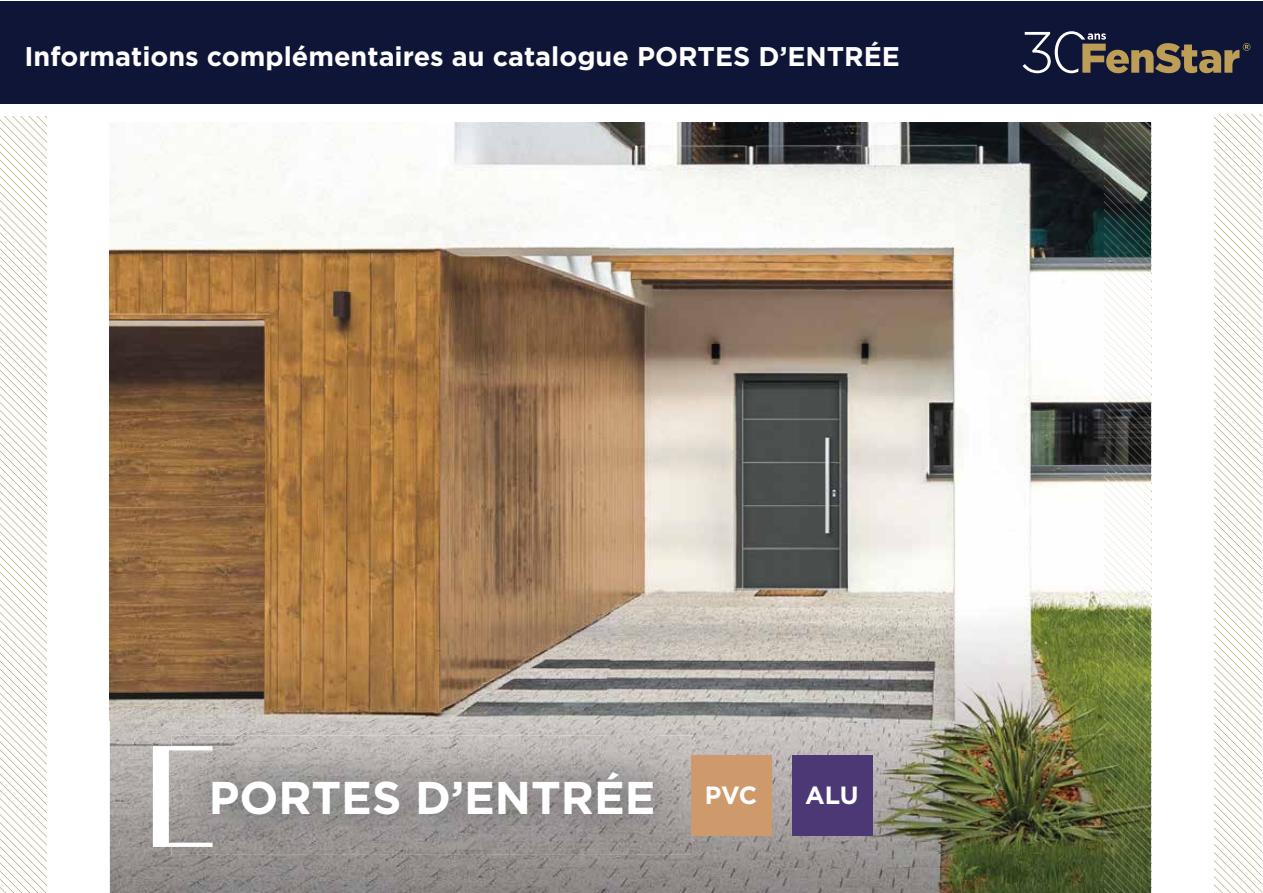
<style>
.page{position:relative;width:1263px;height:893px;background:#fff}
.page>*{position:absolute;margin:0;border:0;box-sizing:border-box;transform-origin:0 0}
.t1{font:700 45.9px "Gotham";color:#fff}
.t2{font:700 27px "Gotham";color:#fff}
.t3{font:700 24.9px "Gotham";color:#fff}
</style>
<div class="page">
<div style="left:0;top:1px;width:1263px;height:102px;background:#0f1537"></div>
<svg style="left:1022px;top:31px;width:228px;height:42px"></svg>
<svg style="left:1214px;top:115px;width:47px;height:778px"></svg>
<img style="left:609px;top:122px;width:495px;height:552px">
<img style="left:110px;top:122px;width:499px;height:644px">
<img style="left:655px;top:674px;width:449px;height:219px">
<img style="left:608px;top:674px;width:47px;height:62px">
<img style="left:110px;top:766px;width:45px;height:127px">
<img style="left:155px;top:847px;width:500px;height:46px">
<img style="left:1104px;top:887px;width:45px;height:6px">
<img style="left:1104px;top:122px;width:47px;height:725px">
<img style="left:1113px;top:122px;width:38px;height:38px">
<img style="left:1121px;top:122px;width:30px;height:30px">
<img style="left:1129px;top:122px;width:22px;height:22px">
<img style="left:1137px;top:122px;width:14px;height:14px">
<svg style="left:153px;top:746px;width:18px;height:101px"></svg>
<img style="left:171px;top:736px;width:521px;height:119px">
<img style="left:171px;top:746px;width:41px;height:101px">
<svg style="left:0;top:116px;width:46px;height:777px"></svg>
<div style="left:691px;top:756px;width:81px;height:80px;background:#cf9a6b"></div>
<div style="left:792px;top:756px;width:80px;height:80px;background:#4b3874"></div>
<p class="t2" style="left:24px;top:38px;width:877px">Informations complémentaires au catalogue PORTES D’ENTRÉE</p>
<h1 class="t1" style="left:209px;top:767px;width:550px">PORTES D’ENTRÉE <sup>PVC</sup></h1>
<p class="t3" style="left:805px;top:779px;width:55px">ALU</p>
</div>
